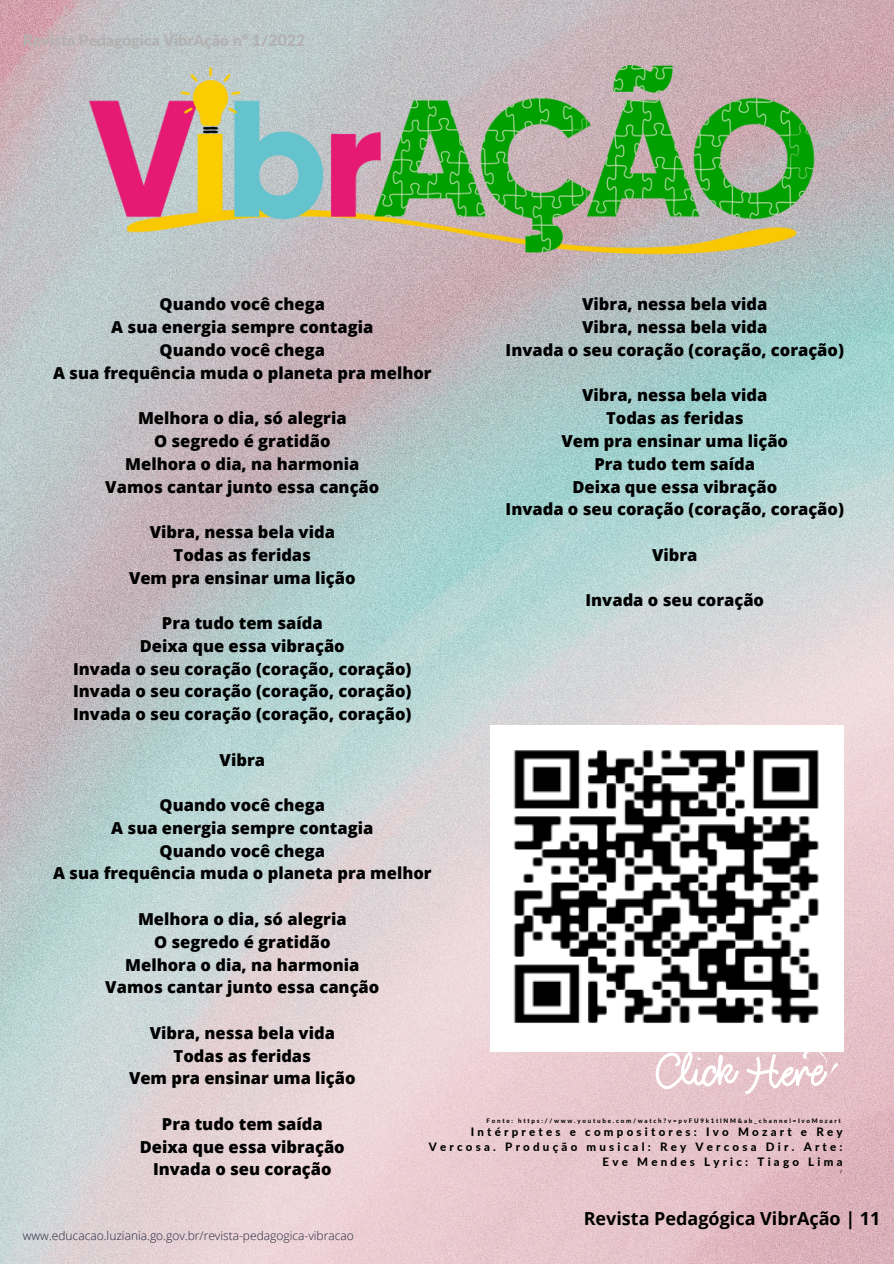
<style>
.page{position:relative;width:894px;height:1264px;background:#fff}
.page>*{position:absolute;margin:0;border:0;box-sizing:border-box;transform-origin:0 0}
.t1{font:700 18px "Open Sans";color:#000}
.t2{font:800 16.5px/22.8px "Open Sans";color:#000;text-align:center}
.t3{font:800 15.75px "Lato";color:#b3b1b0}
.t4{font:300 12px "Open Sans";color:#24253c}
.t5{font:800 11.55px/14.7px "Lato";letter-spacing:.28em;color:#000;text-align:right}
.t6{font:800 6.15px "Lato";letter-spacing:.28em;color:#000}
.t7{font:800 4.5px "Lato";color:#000}
</style>
<div class="page">
<img style="left:0;top:0;width:893px;height:1263px">
<img style="left:89px;top:65px;width:726px;height:195px">
<img style="left:490px;top:725px;width:353px;height:326px">
<img style="left:651px;top:1037px;width:194px;height:56px">
<p class="t3" style="left:23px;top:30px;width:283px">Revista Pedagógica VibrAção nº 1/2022</p>
<h1 class="t2" style="left:505px;top:292px;width:340px">Vibra, nessa bela vida<br>Vibra, nessa bela vida<br>Invada o seu coração (coração, coração)</h1>
<h1 class="t2" style="left:505px;top:383px;width:340px">Vibra, nessa bela vida<br>Todas as feridas<br>Vem pra ensinar uma lição<br>Pra tudo tem saída<br>Deixa que essa vibração<br>Invada o seu coração (coração, coração)</h1>
<h1 class="t2" style="left:652px;top:543px;width:47px">Vibra</h1>
<h1 class="t2" style="left:585px;top:588px;width:180px">Invada o seu coração</h1>
<h2 class="t2" style="left:53px;top:292px;width:380px">Quando você chega<br>A sua energia sempre contagia<br>Quando você chega<br>A sua frequência muda o planeta pra melhor</h2>
<p class="t2" style="left:105px;top:406px;width:275px">Melhora o dia, só alegria<br>O segredo é gratidão<br>Melhora o dia, na harmonia<br>Vamos cantar junto essa canção</p>
<h1 class="t2" style="left:129px;top:520px;width:228px">Vibra, nessa bela vida<br>Todas as feridas<br>Vem pra ensinar uma lição</h1>
<h1 class="t2" style="left:73px;top:611px;width:340px">Pra tudo tem saída<br>Deixa que essa vibração<br>Invada o seu coração (coração, coração)<br>Invada o seu coração (coração, coração)<br>Invada o seu coração (coração, coração)</h1>
<h1 class="t2" style="left:219px;top:747px;width:47px">Vibra</h1>
<h1 class="t2" style="left:53px;top:793px;width:380px">Quando você chega<br>A sua energia sempre contagia<br>Quando você chega<br>A sua frequência muda o planeta pra melhor</h1>
<h1 class="t2" style="left:105px;top:907px;width:275px">Melhora o dia, só alegria<br>O segredo é gratidão<br>Melhora o dia, na harmonia<br>Vamos cantar junto essa canção</h1>
<h1 class="t2" style="left:129px;top:1020px;width:228px">Vibra, nessa bela vida<br>Todas as feridas<br>Vem pra ensinar uma lição</h1>
<h1 class="t2" style="left:140px;top:1111px;width:206px">Pra tudo tem saída<br>Deixa que essa vibração<br>Invada o seu coração</h1>
<h1 class="t6" style="left:486px;top:1116px;width:355px">Fonte: https://www.youtube.com/watch?v=pvFU9k1tlNM&amp;ab_channel=IvoMozart</h1>
<h1 class="t5" style="left:428px;top:1124px;width:415px">Intérpretes e compositores: Ivo Mozart e Rey<br>Vercosa. Produção musical: Rey Vercosa Dir. Arte:<br>Eve Mendes Lyric: Tiago Lima</h1>
<h1 class="t7" style="left:840px;top:1168px;width:4px">/</h1>
<h3 class="t4" style="left:23px;top:1226px;width:332px">www.educacao.luziania.go.gov.br/revista-pedagogica-vibracao</h3>
<p class="t1" style="left:583px;top:1205px;width:298px">Revista Pedagógica VibrAção | 11</p>
</div>
